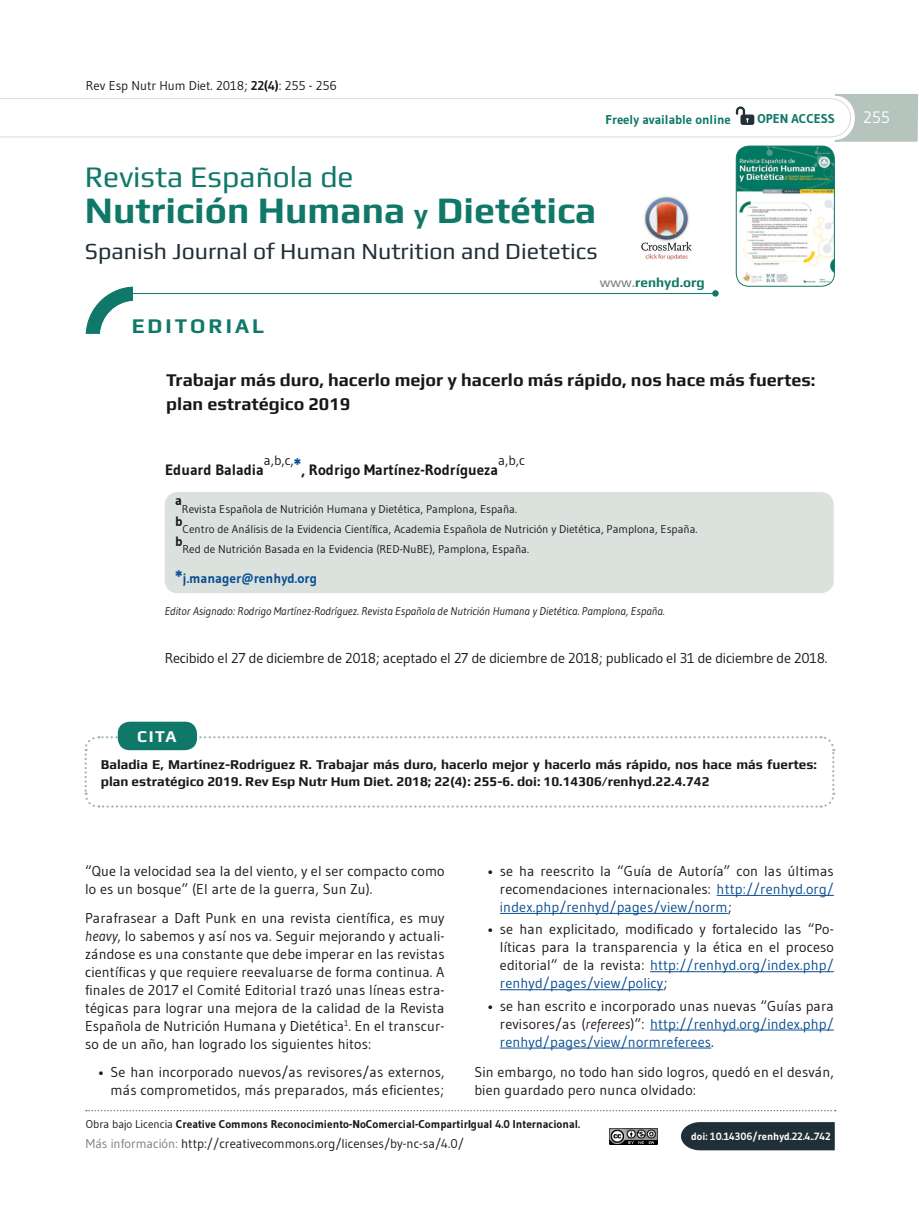
<style>
.page{position:relative;width:919px;height:1217px;background:#fff}
.page>*{position:absolute;margin:0;border:0;box-sizing:border-box;transform-origin:0 0}
.t1{font:700 37.5px "Play";color:#0f7868}
.t2{font:30px "Play";color:#0f7868}
.t3{font:23.1px "Play";color:#213036}
.t4{font:700 21px "Play";letter-spacing:.15em;color:#0f7868}
.t5{font:700 18px/24px "Play";color:#1a171c}
.t6{font:700 16.5px "Play";color:#fff}
.t7{font:16.5px "Gudea";color:#fff}
.t8{font:700 15px "Gudea";color:#1a171c}
.t9{font:14.25px/18px "Gudea";letter-spacing:.01em;color:#1a171c;text-align:justify}
.t10{font:14.25px "Gudea";letter-spacing:-.015em;color:#1a171c}
.t11{font:700 13.5px/17.2px "Play";color:#1a171c}
.t12{font:700 13.5px "Gudea";color:#0a4e93}
.t13{font:700 13.5px "Play";color:#0f7868}
.t14{font:13.5px "Gudea";color:#1a171c}
.t15{font:700 13.5px "Gudea";color:#1a171c}
.t16{font:12.75px "Gudea";color:#1a171c}
.t17{font:700 12.75px "Gudea";color:#0f7868}
.t18{font:11.25px "Gudea";color:#1a171c}
.t19{font:italic 11.25px "Gudea";color:#1a171c}
.t20{font:700 11.25px "Gudea";color:#1a171c}
.t21{font:700 10.5px "Gudea";color:#fff}
.s1{font-weight:700}
.s2{font-size:27px}
.s3{font-weight:400;color:#7c7d7f}
.s4{font-size:18px}
.s5{font-style:italic}
.s6{color:#0a4e93}
.s7{font-weight:400}
.s8{color:#7c7d7f}
</style>
<div class="page">
<div style="left:681px;top:1122px;width:153px;height:27px;background:#213036"></div>
<img style="left:737px;top:146px;width:97px;height:140px">
<div style="left:735px;top:146px;width:99px;height:140px;border:1px solid #0f7868;border-radius:13px"></div>
<svg style="left:86px;top:1109px;width:749px;height:2px"></svg>
<hr style="left:118px;top:293px;width:596px;height:1px;background:#0f7868">
<svg style="left:85px;top:286px;width:48px;height:48px"></svg>
<svg style="left:712px;top:290px;width:6px;height:6px"></svg>
<div style="left:165px;top:492px;width:668px;height:101px;background:#dbe2de;border-radius:13px"></div>
<svg style="left:0;top:94px;width:918px;height:48px"></svg>
<img style="left:609px;top:1128px;width:48px;height:16px">
<img style="left:641px;top:196px;width:51px;height:64px">
<svg style="left:84px;top:734px;width:751px;height:74px"></svg>
<div style="left:118px;top:721px;width:79px;height:29px;background:#0f7868;border-radius:12px"></div>
<hr style="left:716px;top:894px;width:117px;height:1px;background:#0a4e93">
<hr style="left:500px;top:912px;width:227px;height:1px;background:#0a4e93">
<hr style="left:650px;top:971px;width:183px;height:1px;background:#0a4e93">
<hr style="left:500px;top:989px;width:163px;height:1px;background:#0a4e93">
<hr style="left:650px;top:1029px;width:183px;height:1px;background:#0a4e93">
<hr style="left:500px;top:1047px;width:211px;height:1px;background:#0a4e93">
<p class="t16" style="left:86px;top:78px;width:252px">Rev Esp Nutr Hum Diet. 2018; <span class="s1">22(4)</span>: 255 - 256</p>
<p class="t17" style="left:605px;top:112px;width:127px">Freely available online</p>
<p class="t17" style="left:757px;top:111px;width:79px">OPEN ACCESS</p>
<h2 class="t2" style="left:85px;top:159px;width:270px">Revista Española de</h2>
<h1 class="t1" style="left:85px;top:188px;width:513px">Nutrición Humana <span class="s2">y</span> Dietética</h1>
<h3 class="t3" style="left:85px;top:237px;width:514px">Spanish Journal of Human Nutrition and Dietetics</h3>
<h3 class="t4" style="left:132px;top:314px;width:134px">EDITORIAL</h3>
<p class="t13" style="left:599px;top:275px;width:106px"><span class="s3">www.</span>renhyd.org</p>
<p class="t5" style="left:166px;top:368px;width:650px">Trabajar más duro, hacerlo mejor y hacerlo más rápido, nos hace más fuertes: plan estratégico 2019</p>
<p class="t8" style="left:165px;top:460px;width:334px">Eduard Baladia<sup>a,b,c,</sup><sup>*</sup>, Rodrigo Martínez-Rodrígueza</p>
<p class="t14" style="left:498px;top:451px;width:28px">a,b,c</p>
<p class="t15" style="left:175px;top:492px;width:8px">a</p>
<p class="t18" style="left:182px;top:502px;width:336px">Revista Española de Nutrición Humana y Dietética, Pamplona, España.</p>
<p class="t15" style="left:175px;top:512px;width:9px">b</p>
<p class="t18" style="left:182px;top:522px;width:516px">Centro de Análisis de la Evidencia Científica, Academia Española de Nutrición y Dietética, Pamplona, España.</p>
<p class="t15" style="left:175px;top:532px;width:9px">b</p>
<p class="t18" style="left:182px;top:542px;width:348px">Red de Nutrición Basada en la Evidencia (RED-NuBE), Pamplona, España.</p>
<p class="t12" style="left:175px;top:570px;width:143px"><span class="s4">*</span>j.manager@renhyd.org</p>
<p class="t19" style="left:165px;top:603px;width:501px">Editor Asignado: Rodrigo Martínez-Rodríguez. Revista Española de Nutrición Humana y Dietética. Pamplona, España.</p>
<p class="t10" style="left:165px;top:649px;width:664px">Recibido el 27 de diciembre de 2018; aceptado el 27 de diciembre de 2018; publicado el 31 de diciembre de 2018.</p>
<p class="t6" style="left:137px;top:726px;width:41px">CITA</p>
<p class="t11" style="left:101px;top:755px;width:717px">Baladia E, Martínez-Rodríguez R. Trabajar más duro, hacerlo mejor y hacerlo más rápido, nos hace más fuertes: plan estratégico 2019. Rev Esp Nutr Hum Diet. 2018; 22(4): 255-6. doi: 10.14306/renhyd.22.4.742</p>
<p class="t7" style="left:862px;top:107px;width:29px">255</p>
<p class="t9" style="left:85px;top:861px;width:361px">“Que la velocidad sea la del viento, y el ser compacto como lo es un bosque” (El arte de la guerra, Sun Zu).</p>
<p class="t9" style="left:85px;top:908px;width:361px">Parafrasear a Daft Punk en una revista científica, es muy <span class="s5">heavy</span>, lo sabemos y así nos va. Seguir mejorando y actuali&shy;zándose es una constante que debe imperar en las revistas científicas y que requiere reevaluarse de forma continua. A finales de 2017 el Comité Editorial trazó unas líneas estra&shy;tégicas para lograr una mejora de la calidad de la Revista Española de Nutrición Humana y Dietética<sup>1</sup>. En el transcur&shy;so de un año, han logrado los siguientes hitos:</p>
<p class="t9" style="left:98px;top:1062px;width:348px;text-align:right">• Se han incorporado nuevos/as revisores/as externos, más comprometidos, más preparados, más eficientes;</p>
<p class="t9" style="left:500px;top:861px;width:335px;text-indent:-13px">• se ha reescrito la “Guía de Autoría” con las últimas recomendaciones internacionales: <span class="s6">http://renhyd.org/ index.php/renhyd/pages/view/norm</span>;</p>
<p class="t9" style="left:500px;top:919px;width:335px;text-indent:-13px">• se han explicitado, modificado y fortalecido las “Po&shy;líticas para la transparencia y la ética en el proceso editorial” de la revista: <span class="s6">http://renhyd.org/index.php/ renhyd/pages/view/policy</span>;</p>
<p class="t9" style="left:500px;top:996px;width:335px;text-indent:-13px">• se han escrito e incorporado unas nuevas “Guías para revisores/as (<span class="s5">referees</span>)”: <span class="s6">http://renhyd.org/index.php/ renhyd/pages/view/normreferees</span>.</p>
<p class="t9" style="left:474px;top:1062px;width:361px">Sin embargo, no todo han sido logros, quedó en el desván, bien guardado pero nunca olvidado:</p>
<p class="t20" style="left:86px;top:1117px;width:495px"><span class="s7">Obra bajo Licencia</span> Creative Commons Reconocimiento-NoComercial-CompartirIgual 4.0 Internacional.</p>
<p class="t16" style="left:86px;top:1135px;width:379px"><span class="s8">Más información:</span> http://creativecommons.org/licenses/by-nc-sa/4.0/</p>
<p class="t21" style="left:691px;top:1129px;width:141px">doi: 10.14306/renhyd.22.4..742</p>
</div>
